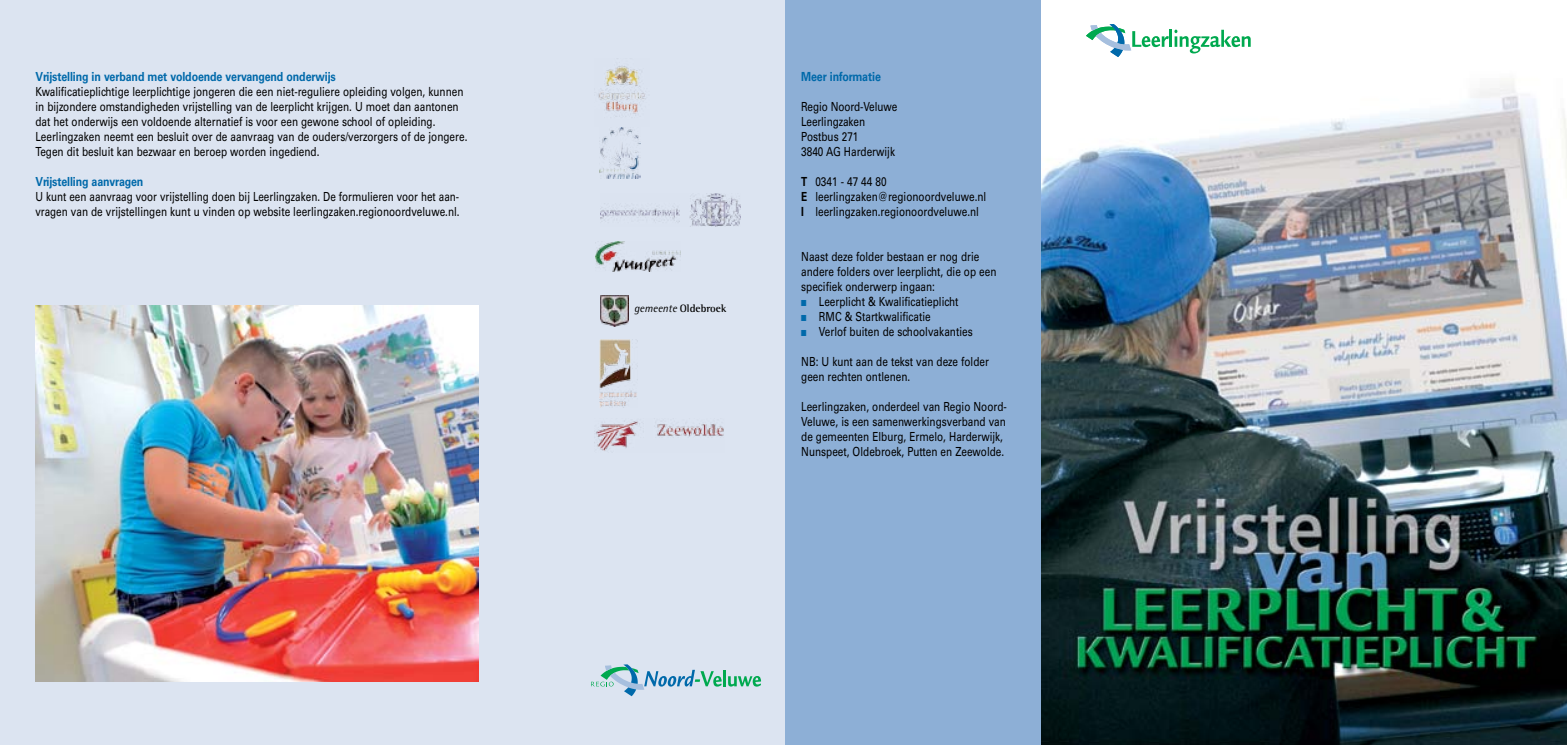
<style>
.page{position:relative;width:1567px;height:745px;background:#fff}
.page>*{position:absolute;margin:0;border:0;box-sizing:border-box;transform-origin:0 0}
.t1{font:12.5px/15px "Univers";color:#000;scale:.8 1}
.t2{font:12.5px/15px "Univers";color:#000;scale:.79 1}
.t3{font:700 12.5px "Univers";letter-spacing:-.01em;color:#0069aa;scale:.85 1}
.t4{font:700 11px "Rotis Semi Serif";color:#000}
.s1{font-family:"Rotis Semi Sans";font-weight:400;font-style:italic}
.s2{font-weight:700}
.s3{color:#0069aa}
</style>
<div class="page">
<div style="left:0;top:0;width:785px;height:744px;background:#dce4f1"></div>
<img style="left:1040px;top:0;width:526px;height:744px">
<div style="left:785px;top:0;width:255px;height:744px;background:#8dafd6"></div>
<hr style="left:1169px;top:30px;width:3px;height:17px;background:#00a94f">
<svg style="left:1174px;top:30px;width:76px;height:23px"></svg>
<svg style="left:1085px;top:24px;width:83px;height:33px"></svg>
<svg style="left:591px;top:664px;width:170px;height:31px"></svg>
<img style="left:35px;top:305px;width:443px;height:375px">
<img style="left:598px;top:66px;width:48px;height:51px">
<img style="left:599px;top:127px;width:41px;height:52px">
<img style="left:600px;top:194px;width:140px;height:33px">
<img style="left:595px;top:242px;width:85px;height:30px">
<img style="left:599px;top:339px;width:38px;height:68px">
<img style="left:594px;top:421px;width:130px;height:30px">
<img style="left:600px;top:296px;width:28px;height:30px">
<p class="t3" style="left:35px;top:69px;width:355px">Vrijstelling in verband met voldoende vervangend onderwijs</p>
<p class="t1" style="left:35px;top:84px;width:541px">Kwalificatieplichtige leerplichtige jongeren die een niet-reguliere opleiding volgen, kunnen in bijzondere omstandigheden vrijstelling van de leerplicht krijgen. U moet dan aantonen dat het onderwijs een voldoende alternatief is voor een gewone school of opleiding.<br>Leerlingzaken neemt een besluit over de aanvraag van de ouders/verzorgers of de jongere.<br>Tegen dit besluit kan bezwaar en beroep worden ingediend.</p>
<p class="t3" style="left:35px;top:174px;width:128px">Vrijstelling aanvragen</p>
<p class="t2" style="left:35px;top:189px;width:538px">U kunt een aanvraag voor vrijstelling doen bij Leerlingzaken. De formulieren voor het aan&shy;vragen van de vrijstellingen kunt u vinden op website leerlingzaken.regionoordveluwe.nl.</p>
<p class="t4" style="left:634px;top:302px;width:94px"><span class="s1">gemeente</span> Oldebroek</p>
<p class="t3" style="left:801px;top:69px;width:95px">Meer informatie</p>
<p class="t1" style="left:801px;top:99px;width:121px">Regio Noord-Veluwe<br>Leerlingzaken<br>Postbus 271<br>3840 AG Harderwijk</p>
<p class="t1" style="left:801px;top:174px;width:233px"><span class="s2">T</span> 0341 - 47 44 80<br><span class="s2">E</span> leerlingzaken@regionoordveluwe.nl<br><span class="s2">I</span> leerlingzaken.regionoordveluwe.nl</p>
<p class="t1" style="left:801px;top:249px;width:245px">Naast deze folder bestaan er nog drie andere folders over leerplicht, die op een specifiek onderwerp ingaan:</p>
<p class="t1" style="left:801px;top:294px;width:198px"><span class="s3">■</span> Leerplicht &amp; Kwalificatieplicht</p>
<p class="t1" style="left:801px;top:309px;width:163px"><span class="s3">■</span> RMC &amp; Startkwalificatie</p>
<p class="t1" style="left:801px;top:324px;width:216px"><span class="s3">■</span> Verlof buiten de schoolvakanties</p>
<p class="t1" style="left:801px;top:354px;width:236px">NB: U kunt aan de tekst van deze folder geen rechten ontlenen.</p>
<p class="t1" style="left:801px;top:399px;width:258px">Leerlingzaken, onderdeel van Regio Noord-Veluwe, is een samenwerkingsverband van de gemeenten Elburg, Ermelo, Harderwijk, Nunspeet, Oldebroek, Putten en Zeewolde.</p>
</div>
